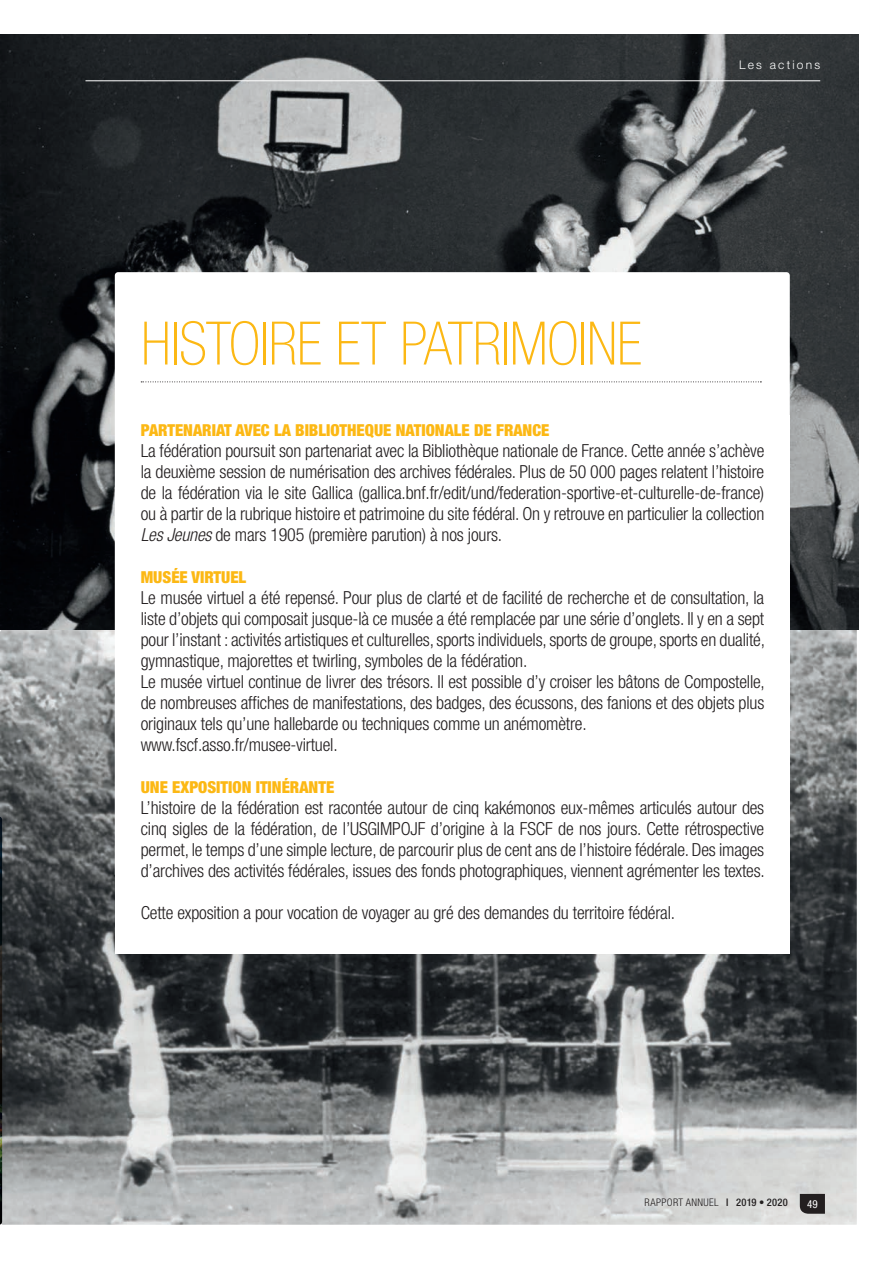
<style>
.page{position:relative;width:893px;height:1263px;background:#fff}
.page>*{position:absolute;margin:0;border:0;box-sizing:border-box;transform-origin:0 0}
.t1{font:100 condensed 60px "Helvetica Neue LT Std";letter-spacing:-.01em;color:#fcb814}
.t2{font:300 condensed 18px/21px "Helvetica Neue LT Std";letter-spacing:-.01em;color:#231f20;text-align:justify}
.t3{font:900 condensed 16.5px "Helvetica Neue LT Std";color:#fcb814}
.t4{font:300 12px "Helvetica Neue LT Std";letter-spacing:.185em;color:#fff}
.t5{font:condensed 10.95px "Helvetica Neue LT Std";color:#fff}
.t6{font:300 condensed 10.5px "Helvetica Neue LT Std";letter-spacing:.035em;color:#231f20}
.s1{font-style:italic}
.s2{font-weight:500}
</style>
<div class="page">
<img style="left:0;top:629px;width:857px;height:596px">
<img style="left:0;top:34px;width:859px;height:595px">
<div style="left:115px;top:272px;width:675px;height:605px;background:#fff;border-radius:3px"></div>
<svg style="left:141px;top:381px;width:620px;height:1px"></svg>
<div style="left:115px;top:415px;width:675px;height:538px;background:#fff"></div>
<hr style="left:85px;top:81px;width:735px;height:1px;background:#fff">
<svg style="left:800px;top:1194px;width:25px;height:20px"></svg>
<p class="t4" style="left:739px;top:57px;width:83px">Les actions</p>
<h1 class="t1" style="left:141px;top:310px;width:502px">HISTOIRE ET PATRIMOINE</h1>
<p class="t3" style="left:141px;top:420px;width:410px">PARTENARIAT AVEC LA BIBLIOTHEQUE NATIONALE DE FRANCE</p>
<p class="t2" style="left:141px;top:440px;width:625px">La fédération poursuit son partenariat avec la Bibliothèque nationale de France. Cette année s’achève la deuxième session de numérisation des archives fédérales. Plus de 50 000 pages relatent l’histoire de la fédération via le site Gallica (gallica.bnf.fr/edit/und/federation-sportive-et-culturelle-de-france) ou à partir de la rubrique histoire et patrimoine du site fédéral. On y retrouve en particulier la collection <span class="s1">Les Jeunes</span> de mars 1905 (première parution) à nos jours.</p>
<p class="t3" style="left:141px;top:567px;width:107px">MUSÉE VIRTUEL</p>
<p class="t2" style="left:141px;top:587px;width:626px;text-align:left">Le musée virtuel a été repensé. Pour plus de clarté et de facilité de recherche et de consultation, la liste d’objets qui composait jusque-là ce musée a été remplacée par une série d’onglets. Il y en a sept pour l’instant : activités artistiques et culturelles, sports individuels, sports de groupe, sports en dualité, gymnastique, majorettes et twirling, symboles de la fédération.<br>Le musée virtuel continue de livrer des trésors. Il est possible d’y croiser les bâtons de Compostelle, de nombreuses affiches de manifestations, des badges, des écussons, des fanions et des objets plus originaux tels qu’une hallebarde ou techniques comme un anémomètre. www.fscf.asso.fr/musee-virtuel.</p>
<p class="t3" style="left:141px;top:777px;width:195px">UNE EXPOSITION ITINÉRANTE</p>
<p class="t2" style="left:141px;top:797px;width:626px">L’histoire de la fédération est racontée autour de cinq kakémonos eux-mêmes articulés autour des cinq sigles de la fédération, de l’USGIMPOJF d’origine à la FSCF de nos jours. Cette rétrospective permet, le temps d’une simple lecture, de parcourir plus de cent ans de l’histoire fédérale. Des images d’archives des activités fédérales, issues des fonds photographiques, viennent agrémenter les textes.</p>
<p class="t2" style="left:141px;top:902px;width:536px">Cette exposition a pour vocation de voyager au gré des demandes du territoire fédéral.</p>
<p class="t6" style="left:645px;top:1196px;width:145px">RAPPORT ANNUEL <span class="s2">I 2019 • 2020</span></p>
<p class="t5" style="left:807px;top:1198px;width:12px">49</p>
</div>
